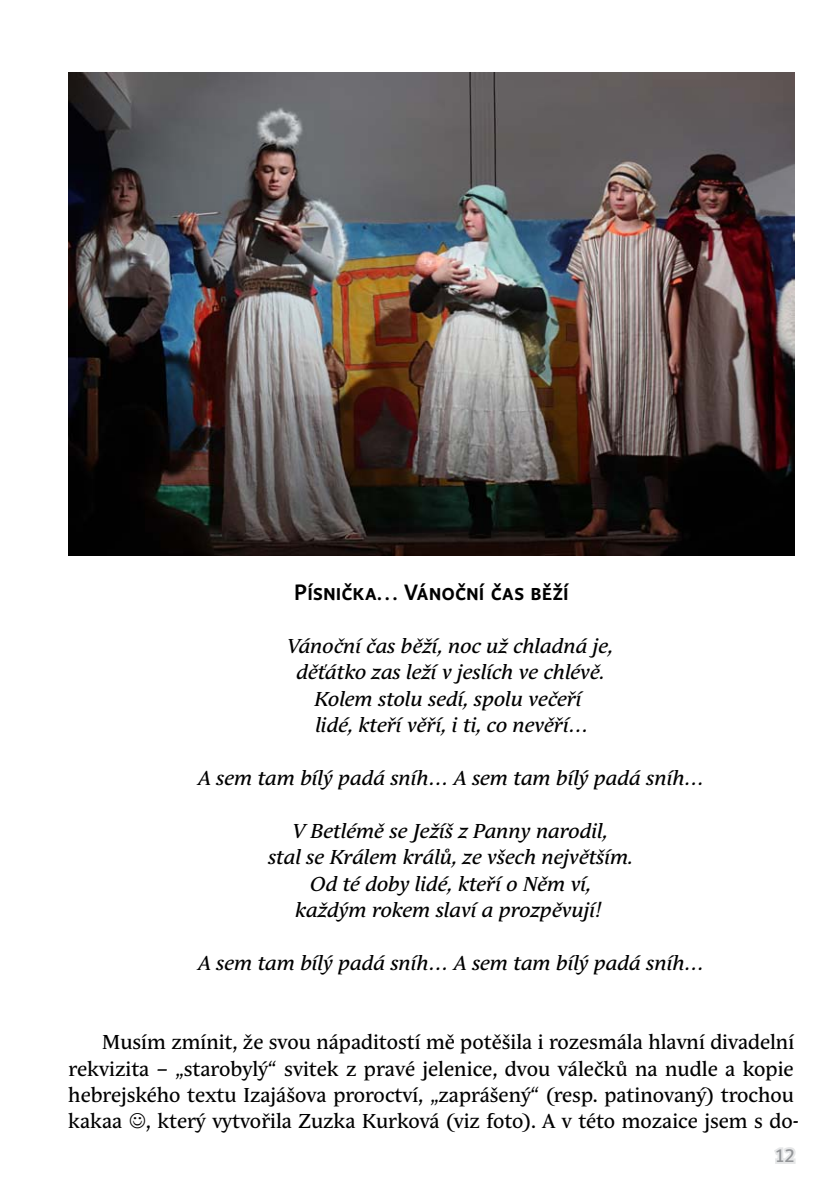
<style>
.page{position:relative;width:840px;height:1191px;background:#fff}
.page>*{position:absolute;margin:0;border:0;box-sizing:border-box;transform-origin:0 0}
.t1{font:500 22px "Andulka Sans";color:#000}
.t2{font:italic 20px/26.4px "Andulka Text Pro";color:#000;text-align:center}
.t3{font:20px/26.4px "Andulka Text Pro";color:#000}
.t4{font:18px "Andulka Sans Text";color:#939598}
</style>
<div class="page">
<svg style="left:774px;top:1147px;width:22px;height:17px"></svg>
<img style="left:68px;top:72px;width:726px;height:484px">
<p class="t1" style="left:294px;top:579px;width:275px">Písnička… Vánoční čas běží</p>
<p class="t2" style="left:287px;top:633px;width:327px">Vánoční čas běží, noc už chladná je, děťátko zas leží v jeslích ve chlévě.<br>Kolem stolu sedí, spolu večeří<br>lidé, kteří věří, i ti, co nevěří…</p>
<p class="t2" style="left:198px;top:765px;width:507px">A sem tam bílý padá sníh… A sem tam bílý padá sníh…</p>
<p class="t2" style="left:268px;top:818px;width:366px">V Betlémě se Ježíš z Panny narodil,<br>stal se Králem králů, ze všech největším.<br>Od té doby lidé, kteří o Něm ví,<br>každým rokem slaví a prozpěvují!</p>
<p class="t2" style="left:198px;top:950px;width:507px">A sem tam bílý padá sníh… A sem tam bílý padá sníh…</p>
<p class="t3" style="left:68px;top:1029px;width:731px;text-indent:34px">Musím zmínit, že svou nápaditostí mě potěšila i rozesmála hlavní divadelní rekvizita – „starobylý“ svitek z pravé jelenice, dvou válečků na nudle a kopie hebrejského textu Izajášova proroctví, „zaprášený“ (resp. patinovaný) trochou kakaa , který vytvořila Zuzka Kurková (viz foto). A v této mozaice jsem s do-</p>
<p class="t4" style="left:774px;top:1145px;width:22px">12</p>
</div>
